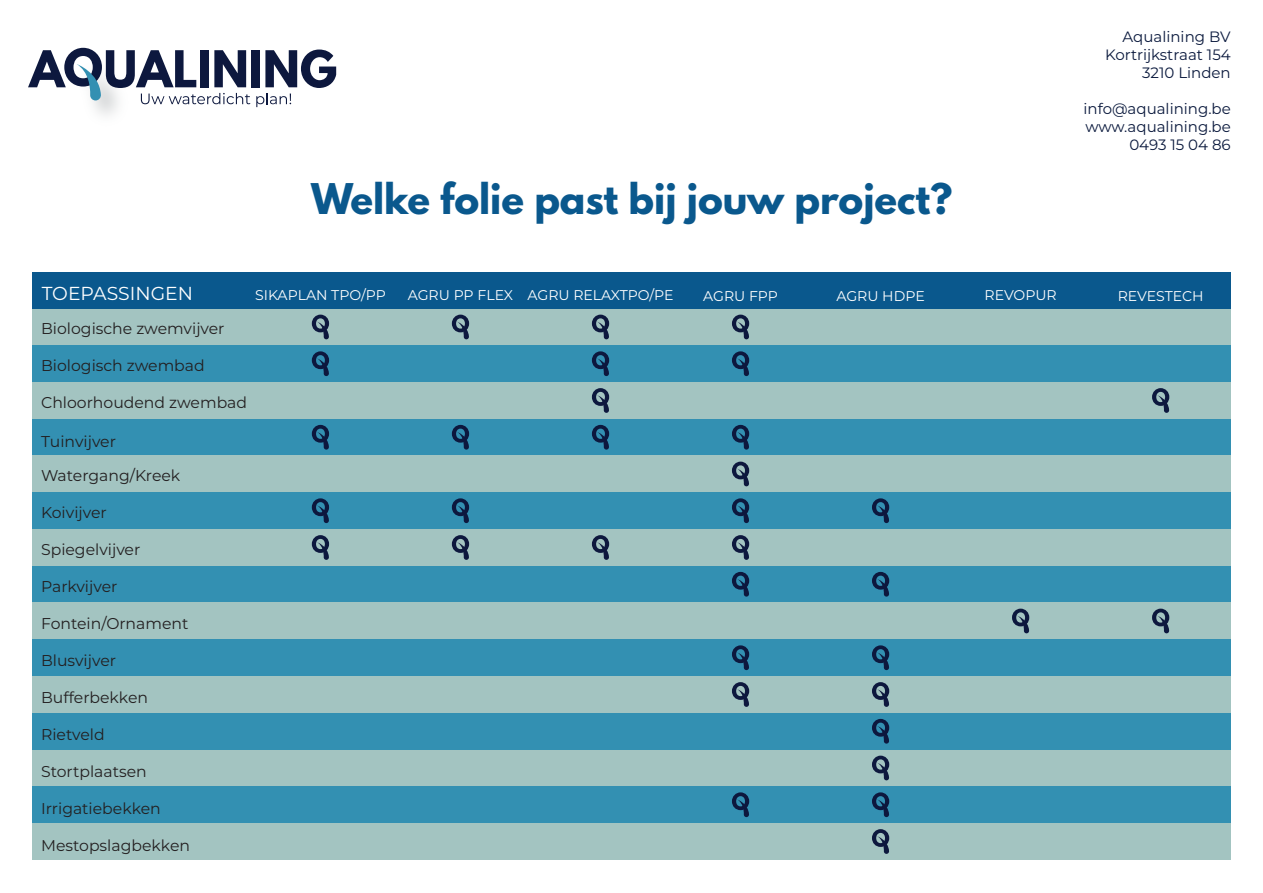
<style>
.page{position:relative;width:1263px;height:893px;background:#fff}
.page>*{position:absolute;margin:0;border:0;box-sizing:border-box;transform-origin:0 0}
.t1{font:700 37.5px "League Spartan";color:#0a588d}
.t2{font:18.75px "Montserrat";color:#fff}
.t3{font:15.6px/33.9px "Montserrat";color:#231f20}
.t4{font:15px/18px "Montserrat";color:#0a193d;text-align:right}
.t5{font:14.1px "Montserrat";color:#fff}
</style>
<div class="page">
<div style="left:32px;top:309px;width:1199px;height:36px;background:#a3c4c1"></div>
<div style="left:32px;top:345px;width:1199px;height:37px;background:#3390b2"></div>
<div style="left:32px;top:382px;width:1199px;height:37px;background:#a3c4c1"></div>
<div style="left:32px;top:419px;width:1199px;height:37px;background:#3390b2"></div>
<div style="left:32px;top:456px;width:1199px;height:36px;background:#a3c4c1"></div>
<div style="left:32px;top:492px;width:1199px;height:37px;background:#3390b2"></div>
<div style="left:32px;top:529px;width:1199px;height:37px;background:#a3c4c1"></div>
<div style="left:32px;top:566px;width:1199px;height:37px;background:#3390b2"></div>
<div style="left:32px;top:603px;width:1199px;height:36px;background:#a3c4c1"></div>
<div style="left:32px;top:639px;width:1199px;height:37px;background:#3390b2"></div>
<div style="left:32px;top:676px;width:1199px;height:37px;background:#a3c4c1"></div>
<div style="left:32px;top:713px;width:1199px;height:37px;background:#3390b2"></div>
<div style="left:32px;top:750px;width:1199px;height:36px;background:#a3c4c1"></div>
<div style="left:32px;top:786px;width:1199px;height:37px;background:#3390b2"></div>
<div style="left:32px;top:823px;width:1199px;height:37px;background:#a3c4c1"></div>
<div style="left:32px;top:272px;width:1199px;height:37px;background:#0a588d"></div>
<svg style="left:312px;top:315px;width:17px;height:24px"></svg>
<svg style="left:452px;top:315px;width:17px;height:24px"></svg>
<svg style="left:592px;top:315px;width:17px;height:24px"></svg>
<svg style="left:592px;top:351px;width:17px;height:25px"></svg>
<svg style="left:732px;top:315px;width:17px;height:24px"></svg>
<svg style="left:732px;top:351px;width:17px;height:25px"></svg>
<svg style="left:732px;top:425px;width:17px;height:25px"></svg>
<svg style="left:732px;top:462px;width:17px;height:24px"></svg>
<svg style="left:732px;top:498px;width:17px;height:25px"></svg>
<svg style="left:872px;top:498px;width:17px;height:25px"></svg>
<svg style="left:732px;top:535px;width:17px;height:25px"></svg>
<svg style="left:732px;top:572px;width:17px;height:25px"></svg>
<svg style="left:872px;top:572px;width:17px;height:25px"></svg>
<svg style="left:1012px;top:609px;width:17px;height:24px"></svg>
<svg style="left:1152px;top:609px;width:17px;height:24px"></svg>
<svg style="left:732px;top:645px;width:17px;height:25px"></svg>
<svg style="left:872px;top:645px;width:17px;height:25px"></svg>
<svg style="left:872px;top:682px;width:17px;height:25px"></svg>
<svg style="left:872px;top:719px;width:17px;height:25px"></svg>
<svg style="left:872px;top:756px;width:17px;height:24px"></svg>
<svg style="left:872px;top:792px;width:17px;height:25px"></svg>
<svg style="left:872px;top:829px;width:17px;height:25px"></svg>
<svg style="left:732px;top:682px;width:17px;height:25px"></svg>
<svg style="left:732px;top:792px;width:17px;height:25px"></svg>
<svg style="left:592px;top:388px;width:17px;height:25px"></svg>
<svg style="left:1152px;top:388px;width:17px;height:25px"></svg>
<svg style="left:592px;top:425px;width:17px;height:25px"></svg>
<svg style="left:592px;top:535px;width:17px;height:25px"></svg>
<svg style="left:452px;top:425px;width:17px;height:25px"></svg>
<svg style="left:452px;top:498px;width:17px;height:25px"></svg>
<svg style="left:452px;top:535px;width:17px;height:25px"></svg>
<svg style="left:312px;top:351px;width:17px;height:25px"></svg>
<svg style="left:312px;top:425px;width:17px;height:25px"></svg>
<svg style="left:312px;top:498px;width:17px;height:25px"></svg>
<svg style="left:312px;top:535px;width:17px;height:25px"></svg>
<div style="left:252px;top:50px;width:8px;height:37px;background:#0d183e"></div>
<svg style="left:256px;top:50px;width:80px;height:57px"></svg>
<svg style="left:28px;top:48px;width:222px;height:56px"></svg>
<h1 class="t1" style="left:311px;top:170px;width:643px">Welke folie past bij jouw project?</h1>
<p class="t4" style="left:1105px;top:27px;width:127px">Aqualining BV<br>Kortrijkstraat 154<br>3210 Linden</p>
<p class="t4" style="left:1083px;top:99px;width:149px">info@aqualining.be www.aqualining.be<br>0493 15 04 86</p>
<p class="t2" style="left:42px;top:280px;width:153px">TOEPASSINGEN</p>
<p class="t5" style="left:255px;top:285px;width:132px">SIKAPLAN TPO/PP</p>
<p class="t5" style="left:408px;top:285px;width:267px">AGRU PP FLEX AGRU RELAXTPO/PE</p>
<p class="t5" style="left:703px;top:286px;width:76px">AGRU FPP</p>
<p class="t5" style="left:836px;top:286px;width:90px">AGRU HDPE</p>
<p class="t5" style="left:984px;top:285px;width:74px">REVOPUR</p>
<p class="t5" style="left:1118px;top:286px;width:88px">REVESTECH</p>
<p class="t3" style="left:41px;top:311px;width:185px">Biologische zwemvijver</p>
<p class="t3" style="left:41px;top:348px;width:165px">Biologisch zwembad</p>
<p class="t3" style="left:41px;top:385px;width:208px">Chloorhoudend zwembad</p>
<p class="t3" style="left:41px;top:424px;width:141px">Tuinvijver<br>Watergang/Kreek</p>
<p class="t3" style="left:41px;top:495px;width:67px">Koivijver</p>
<p class="t3" style="left:41px;top:532px;width:101px">Spiegelvijver</p>
<p class="t3" style="left:41px;top:569px;width:78px">Parkvijver</p>
<p class="t3" style="left:41px;top:606px;width:149px">Fontein/Ornament</p>
<p class="t3" style="left:41px;top:643px;width:76px">Blusvijver</p>
<p class="t3" style="left:41px;top:680px;width:108px">Bufferbekken</p>
<p class="t3" style="left:41px;top:717px;width:65px">Rietveld</p>
<p class="t3" style="left:41px;top:754px;width:107px">Stortplaatsen</p>
<p class="t3" style="left:41px;top:791px;width:121px">Irrigatiebekken</p>
<p class="t3" style="left:41px;top:828px;width:150px">Mestopslagbekken</p>
</div>
